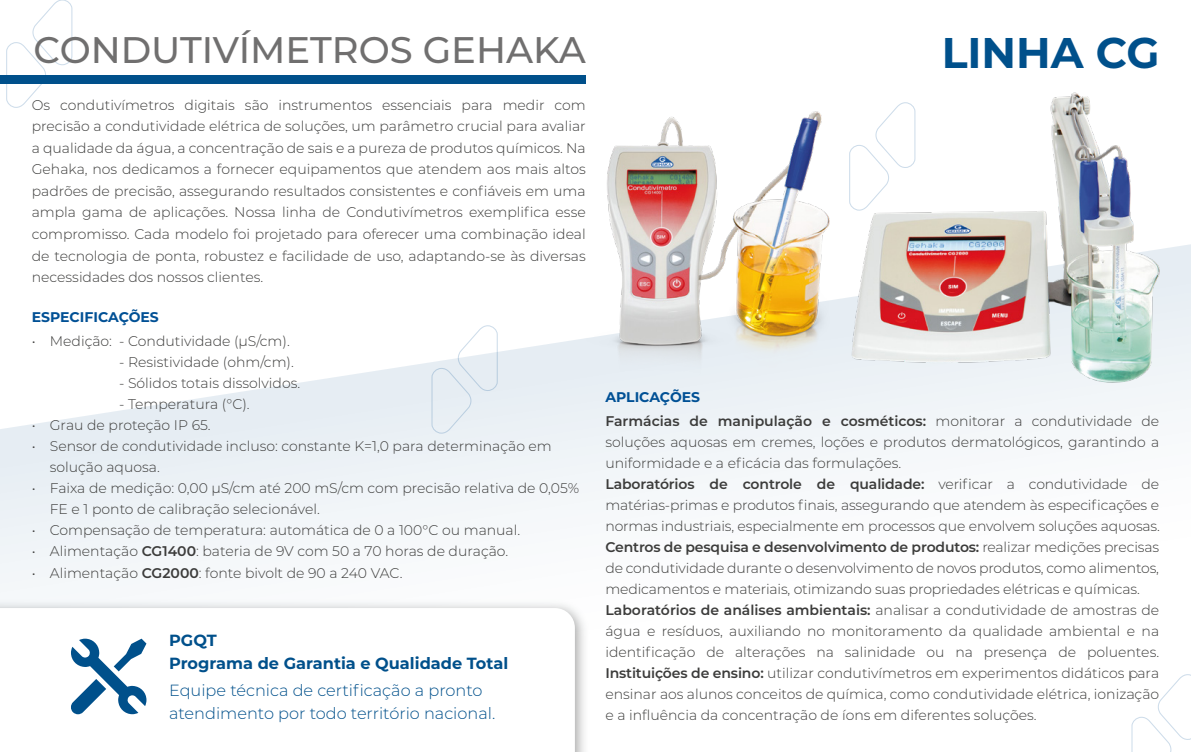
<style>
.page{position:relative;width:1191px;height:752px;background:#fff}
.page>*{position:absolute;margin:0;border:0;box-sizing:border-box;transform-origin:0 0}
.t1{font:700 42.8px "Montserrat";color:#00508b}
.t2{font:500 36.9px "Montserrat";color:#706f6f}
.t3{font:300 16.1px/23.2px "Montserrat";color:#00508b}
.t4{font:700 16.1px/23.2px "Montserrat";color:#00508b}
.t5{font:300 14px/21px "Montserrat";color:#3c3c3b}
.t6{font:600 14px/24px "Montserrat";color:#3c3c3b}
.t7{font:700 14px "Montserrat";color:#005095}
.s1{font-weight:600}
.s2{font-weight:700;color:#005095}
.s3{font-weight:300}
</style>
<div class="page">
<svg style="left:0;top:362px;width:1191px;height:231px"></svg>
<img style="left:498px;top:75px;width:468px;height:327px">
<img style="left:736px;top:76px;width:455px;height:323px">
<svg style="left:1131px;top:674px;width:60px;height:77px"></svg>
<svg style="left:6px;top:0;width:66px;height:108px"></svg>
<svg style="left:849px;top:102px;width:66px;height:108px"></svg>
<svg style="left:431px;top:325px;width:67px;height:108px"></svg>
<div style="left:0;top:75px;width:585px;height:9px;background:#00508b"></div>
<svg style="left:0;top:607px;width:575px;height:144px"></svg>
<svg style="left:70px;top:638px;width:76px;height:76px"></svg>
<h2 class="t2" style="left:34px;top:24px;width:553px">CONDUTIVÍMETROS GEHAKA</h2>
<h1 class="t1" style="left:941px;top:22px;width:219px">LINHA CG</h1>
<p class="t5" style="left:32px;top:94px;width:555px;line-height:21.5px;text-align:justify">Os condutivímetros digitais são instrumentos essenciais para medir com precisão a condutividade elétrica de soluções, um parâmetro crucial para avaliar a qualidade da água, a concentração de sais e a pureza de produtos químicos. Na Gehaka, nos dedicamos a fornecer equipamentos que atendem aos mais altos padrões de precisão, assegurando resultados consistentes e confiáveis em uma ampla gama de aplicações. Nossa linha de Condutivímetros exemplifica esse compromisso. Cada modelo foi projetado para oferecer uma combinação ideal de tecnologia de ponta, robustez e facilidade de uso, adaptando-se às diversas necessidades dos nossos clientes.</p>
<p class="t7" style="left:32px;top:307px;width:129px">ESPECIFICAÇÕES</p>
<p class="t5" style="left:32px;top:330px;width:259px">• Medição: - Condutividade (µS/cm).</p>
<p class="t5" style="left:119px;top:351px;width:176px">- Resistividade (ohm/cm).</p>
<p class="t5" style="left:119px;top:372px;width:183px">- Sólidos totais dissolvidos.</p>
<p class="t5" style="left:119px;top:393px;width:132px">- Temperatura (°C).</p>
<p class="t5" style="left:32px;top:414px;width:180px">• Grau de proteção IP 65.</p>
<p class="t5" style="left:50px;top:435px;width:503px;text-indent:-18px">• Sensor de condutividade incluso: constante K=1,0 para determinação em solução aquosa.</p>
<p class="t5" style="left:50px;top:477px;width:531px;text-indent:-18px">• Faixa de medição: 0,00 µS/cm até 200 mS/cm com precisão relativa de 0,05%<br>FE e 1 ponto de calibração selecionável.</p>
<p class="t5" style="left:32px;top:519px;width:490px">• Compensação de temperatura: automática de 0 a 100°C ou manual.</p>
<p class="t5" style="left:32px;top:540px;width:478px">• Alimentação <span class="s1">CG1400</span>: bateria de 9V com 50 a 70 horas de duração.</p>
<p class="t5" style="left:32px;top:561px;width:372px">• Alimentação <span class="s1">CG2000</span>: fonte bivolt de 90 a 240 VAC.</p>
<p class="t4" style="left:169px;top:627px;width:341px">PGQT<br>Programa de Garantia e Qualidade Total</p>
<p class="t3" style="left:169px;top:677px;width:328px">Equipe técnica de certificação a pronto atendimento por todo território nacional.</p>
<p class="t6" style="left:605px;top:384px;width:555px"><span class="s2">APLICAÇÕES<br></span>Farmácias de manipulação e cosméticos: <span class="s3">monitorar a condutividade de</span></p>
<p class="t5" style="left:605px;top:431px;width:556px">soluções aquosas em cremes, loções e produtos dermatológicos, garantindo a uniformidade e a eficácia das formulações.<br><span class="s1">Laboratórios de controle de qualidade:</span> verificar a condutividade de matérias-primas e produtos finais, assegurando que atendem às especificações e normas industriais, especialmente em processos que envolvem soluções aquosas.<br><span class="s1">Centros de pesquisa e desenvolvimento de produtos:</span> realizar medições precisas de condutividade durante o desenvolvimento de novos produtos, como alimentos, medicamentos e materiais, otimizando suas propriedades elétricas e químicas.<br><span class="s1">Laboratórios de análises ambientais:</span> analisar a condutividade de amostras de água e resíduos, auxiliando no monitoramento da qualidade ambiental e na identificação de alterações na salinidade ou na presença de poluentes.<br><span class="s1">Instituições de ensino:</span> utilizar condutivímetros em experimentos didáticos para ensinar aos alunos conceitos de química, como condutividade elétrica, ionização e a influência da concentração de íons em diferentes soluções.</p>
</div>
